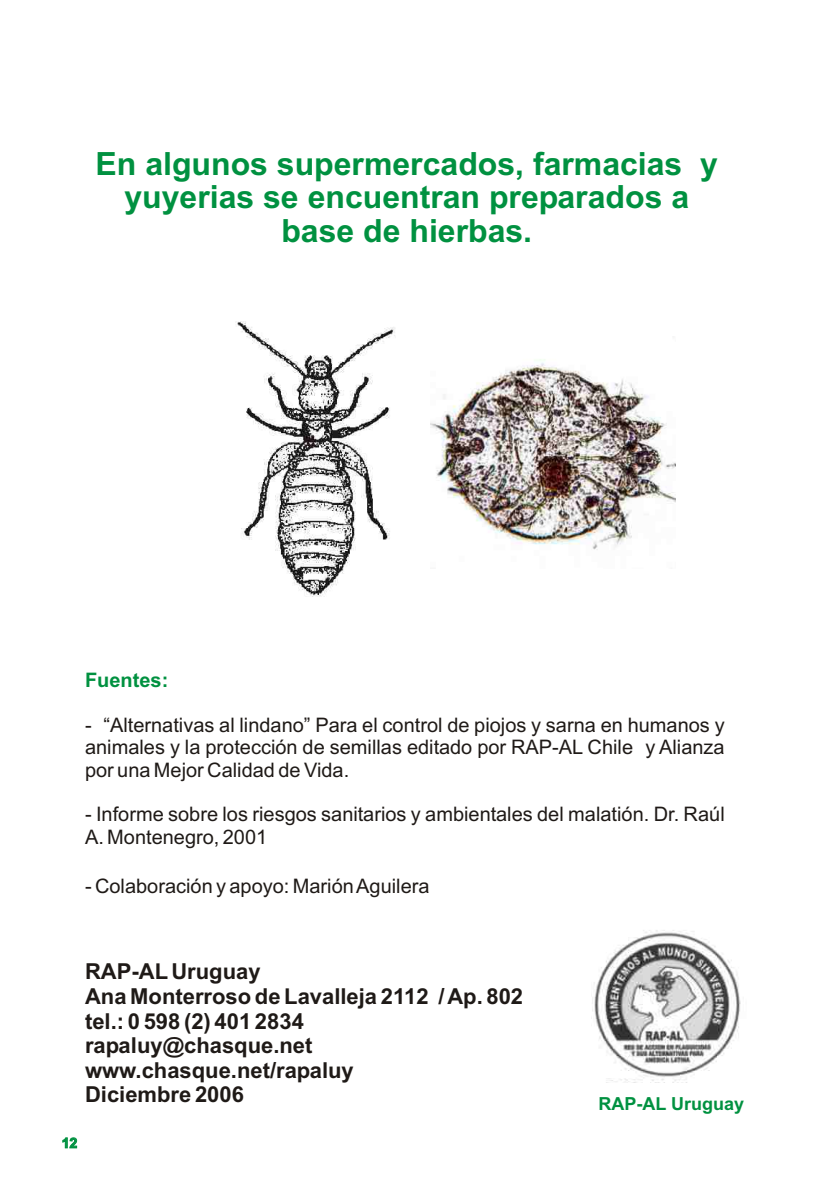
<style>
.page{position:relative;width:840px;height:1192px;background:#fff}
.page>*{position:absolute;margin:0;border:0;box-sizing:border-box;transform-origin:0 0}
.t1{font:700 32px/33.6px "Arial";color:#009140;text-align:center}
.t2{font:700 22px/24.6px "Arial";color:#1f1a17}
.t3{font:20px/22.4px "Arial";color:#1f1a17;text-align:justify}
.t4{font:700 20px "Arial";color:#009140}
.t5{font:700 18px "Arial";color:#009140}
.t6{font:700 14px "Arial";color:#009140}
</style>
<div class="page">
<img style="left:591px;top:930px;width:150px;height:153px">
<img style="left:235px;top:321px;width:160px;height:276px">
<img style="left:430px;top:359px;width:246px;height:191px">
<h1 class="t1" style="left:96px;top:150px;width:624px">En algunos supermercados, farmacias y yuyerias se encuentran preparados a base de hierbas.</h1>
<p class="t4" style="left:85px;top:673px;width:85px">Fuentes:</p>
<p class="t3" style="left:85px;top:716px;width:641px">- “Alternativas al lindano” Para el control de piojos y sarna en humanos y animales y la protección de semillas editado por RAP-AL Chile y Alianza por una Mejor Calidad de Vida.</p>
<p class="t3" style="left:85px;top:805px;width:641px">- Informe sobre los riesgos sanitarios y ambientales del malatión. Dr. Raúl<br>A. Montenegro, 2001</p>
<p class="t3" style="left:85px;top:876px;width:346px">- Colaboración y apoyo: Marión Aguilera</p>
<p class="t2" style="left:85px;top:961px;width:440px">RAP-AL Uruguay<br>Ana Monterroso de Lavalleja 2112 / Ap. 802 tel.: 0 598 (2) 401 2834 rapaluy@chasque.net www.chasque.net/rapaluy<br>Diciembre 2006</p>
<p class="t6" style="left:62px;top:1138px;width:17px">12</p>
<p class="t5" style="left:599px;top:1096px;width:147px">RAP-AL Uruguay</p>
</div>
